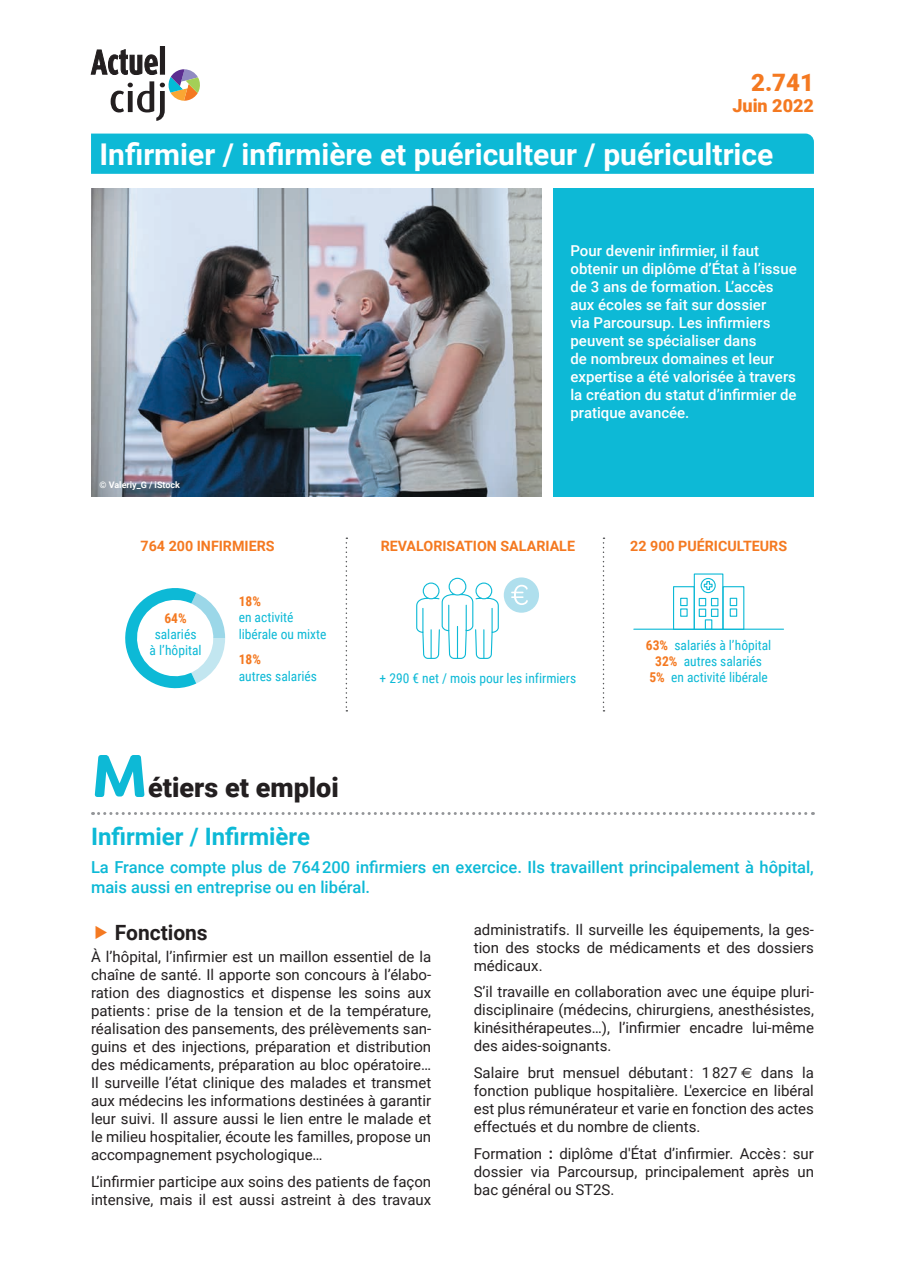
<style>
.page{position:relative;width:905px;height:1275px;background:#fff}
.page>*{position:absolute;margin:0;border:0;box-sizing:border-box;transform-origin:0 0}
.t1{font:700 60px "Filson Soft";color:#0db9d6}
.t2{font:700 30px "Roboto";color:#fff}
.t3{font:900 27px "Roboto";color:#231f20}
.t4{font:700 24px "Roboto";color:#0db9d6}
.t5{font:900 24px "Roboto";color:#f47921}
.t6{font:700 21px "Roboto";color:#231f20}
.t7{font:900 18px "Roboto";color:#f47921}
.t8{font:500 16.5px/19.8px "Roboto";color:#0db9d6}
.t9{font:15px/18px "Roboto";color:#231f20;text-align:justify}
.t10{font:500 15px/18px "Roboto";color:#fff}
.t11{font:700 14.25px "Roboto";color:#f47921}
.t12{font:13.5px/16.2px "Roboto Condensed";color:#0db9d6;text-align:center}
.t13{font:700 13.5px "Roboto Condensed";color:#f47921}
.t14{font:700 9px "Roboto";color:#fff}
.s1{font-weight:700;color:#f47921}
.s2{font-family:"Euro Sans"}
.s3{font-weight:700}
</style>
<div class="page">
<img style="left:91px;top:188px;width:451px;height:308px">
<div style="left:553px;top:188px;width:261px;height:308px;background:#0db9d6"></div>
<div style="left:91px;top:134px;width:723px;height:40px;background:#0db9d6"></div>
<div style="left:160px;top:47px;width:5px;height:27px;background:#231f20"></div>
<div style="left:160px;top:46px;width:5px;height:28px;border:1px solid #231f20"></div>
<svg style="left:91px;top:49px;width:109px;height:72px"></svg>
<svg style="left:700px;top:577px;width:16px;height:17px"></svg>
<div style="left:705px;top:619px;width:7px;height:11px;border:1px solid #0db9d6"></div>
<div style="left:699px;top:598px;width:7px;height:8px;border:1px solid #0db9d6"></div>
<div style="left:711px;top:598px;width:7px;height:8px;border:1px solid #0db9d6"></div>
<div style="left:699px;top:609px;width:7px;height:8px;border:1px solid #0db9d6"></div>
<div style="left:711px;top:609px;width:7px;height:8px;border:1px solid #0db9d6"></div>
<div style="left:722px;top:586px;width:22px;height:44px;border:1px solid #0db9d6"></div>
<div style="left:730px;top:598px;width:7px;height:8px;border:1px solid #0db9d6"></div>
<div style="left:730px;top:608px;width:7px;height:9px;border:1px solid #0db9d6"></div>
<div style="left:673px;top:586px;width:22px;height:44px;border:1px solid #0db9d6"></div>
<div style="left:680px;top:598px;width:8px;height:8px;border:1px solid #0db9d6"></div>
<div style="left:680px;top:608px;width:8px;height:9px;border:1px solid #0db9d6"></div>
<hr style="left:634px;top:629px;width:149px;height:1px;background:#0db9d6">
<svg style="left:125px;top:588px;width:100px;height:101px"></svg>
<div style="left:449px;top:578px;width:17px;height:17px;border:1px solid #0db9d6;border-radius:50%"></div>
<div style="left:423px;top:582px;width:16px;height:17px;border:1px solid #0db9d6;border-radius:50%"></div>
<div style="left:475px;top:582px;width:17px;height:17px;border:1px solid #0db9d6;border-radius:50%"></div>
<svg style="left:416px;top:593px;width:83px;height:66px"></svg>
<div style="left:504px;top:577px;width:35px;height:36px;background:#afdfed;border-radius:18px"></div>
<svg style="left:511px;top:585px;width:17px;height:20px"></svg>
<svg style="left:93px;top:812px;width:720px;height:3px"></svg>
<svg style="left:346px;top:537px;width:1px;height:174px"></svg>
<svg style="left:603px;top:537px;width:1px;height:174px"></svg>
<h3 class="t5" style="left:751px;top:65px;width:64px">2.741</h3>
<p class="t7" style="left:732px;top:93px;width:83px">Juin 2022</p>
<h2 class="t2" style="left:100px;top:133px;width:675px">Infirmier / infirmière et puériculteur / puéricultrice</h2>
<p class="t14" style="left:100px;top:478px;width:82px">© Valeriy_G / iStock</p>
<p class="t10" style="left:570px;top:241px;width:228px">Pour devenir infirmier, il faut obtenir un diplôme d’État à l’issue de 3 ans de formation. L’accès aux écoles se fait sur dossier<br>via Parcoursup. Les infirmiers peuvent se spécialiser dans<br>de nombreux domaines et leur expertise a été valorisée à travers la création du statut d’infirmier de pratique avancée.</p>
<p class="t11" style="left:141px;top:536px;width:135px">764 200 INFIRMIERS</p>
<p class="t11" style="left:381px;top:536px;width:196px">REVALORISATION SALARIALE</p>
<p class="t11" style="left:630px;top:536px;width:158px">22 900 PUÉRICULTEURS</p>
<p class="t13" style="left:164px;top:608px;width:24px">64%</p>
<p class="t12" style="left:150px;top:625px;width:54px">salariés<br>à l’hôpital</p>
<p class="t13" style="left:239px;top:592px;width:24px">18%</p>
<p class="t12" style="left:239px;top:609px;width:89px;text-align:left">en activité libérale ou mixte</p>
<p class="t13" style="left:239px;top:650px;width:24px">18%</p>
<p class="t12" style="left:239px;top:667px;width:80px">autres salariés</p>
<p class="t12" style="left:646px;top:636px;width:127px"><span class="s1">63%</span> salariés à l’hôpital<br><span class="s1">32%</span> autres salariés</p>
<p class="t12" style="left:379px;top:670px;width:198px">+ 290 € net / mois pour les infirmiers</p>
<p class="t12" style="left:649px;top:669px;width:120px"><span class="s1">5%</span> en activité libérale</p>
<h1 class="t1" style="left:92px;top:737px;width:57px">M</h1>
<h3 class="t3" style="left:148px;top:768px;width:192px">étiers et emploi</h3>
<h3 class="t4" style="left:91px;top:819px;width:220px">Infirmier / Infirmière</h3>
<p class="t8" style="left:91px;top:857px;width:724px">La France compte plus de 764 200 infirmiers en exercice. Ils travaillent principalement à hôpital, mais aussi en entreprise ou en libéral.</p>
<h3 class="t6" style="left:115px;top:918px;width:94px">Fonctions</h3>
<p class="t9" style="left:91px;top:947px;width:342px">À l’hôpital, l’infirmier est un maillon essentiel de la chaîne de santé. Il apporte son concours à l’élabo&shy;ration des diagnostics et dispense les soins aux patients : prise de la tension et de la température, réalisation des pansements, des prélèvements san&shy;guins et des injections, préparation et distribution des médicaments, préparation au bloc opératoire… Il surveille l’état clinique des malades et transmet aux médecins les informations destinées à garantir leur suivi. Il assure aussi le lien entre le malade et le milieu hospitalier, écoute les familles, propose un accompagnement psychologique…</p>
<p class="t9" style="left:91px;top:1172px;width:342px">L’infirmier participe aux soins des patients de façon intensive, mais il est aussi astreint à des travaux</p>
<p class="t9" style="left:474px;top:920px;width:342px">administratifs. Il surveille les équipements, la ges&shy;tion des stocks de médicaments et des dossiers médicaux.</p>
<p class="t9" style="left:474px;top:982px;width:342px">S’il travaille en collaboration avec une équipe pluri&shy;disciplinaire (médecins, chirurgiens, anesthésistes, kinésithérapeutes…), l’infirmier encadre lui-même des aides-soignants.</p>
<p class="t9" style="left:474px;top:1063px;width:342px">Salaire brut mensuel débutant : 1 827 <span class="s2">€</span> dans la fonction publique hospitalière. L'exercice en libéral est plus rémunérateur et varie en fonction des actes effectués et du nombre de clients.</p>
<p class="t9" style="left:474px;top:1143px;width:342px">Formation <span class="s3">:</span> diplôme d'État d’infirmier. Accès : sur dossier via Parcoursup, principalement après un bac général ou ST2S.</p>
</div>
